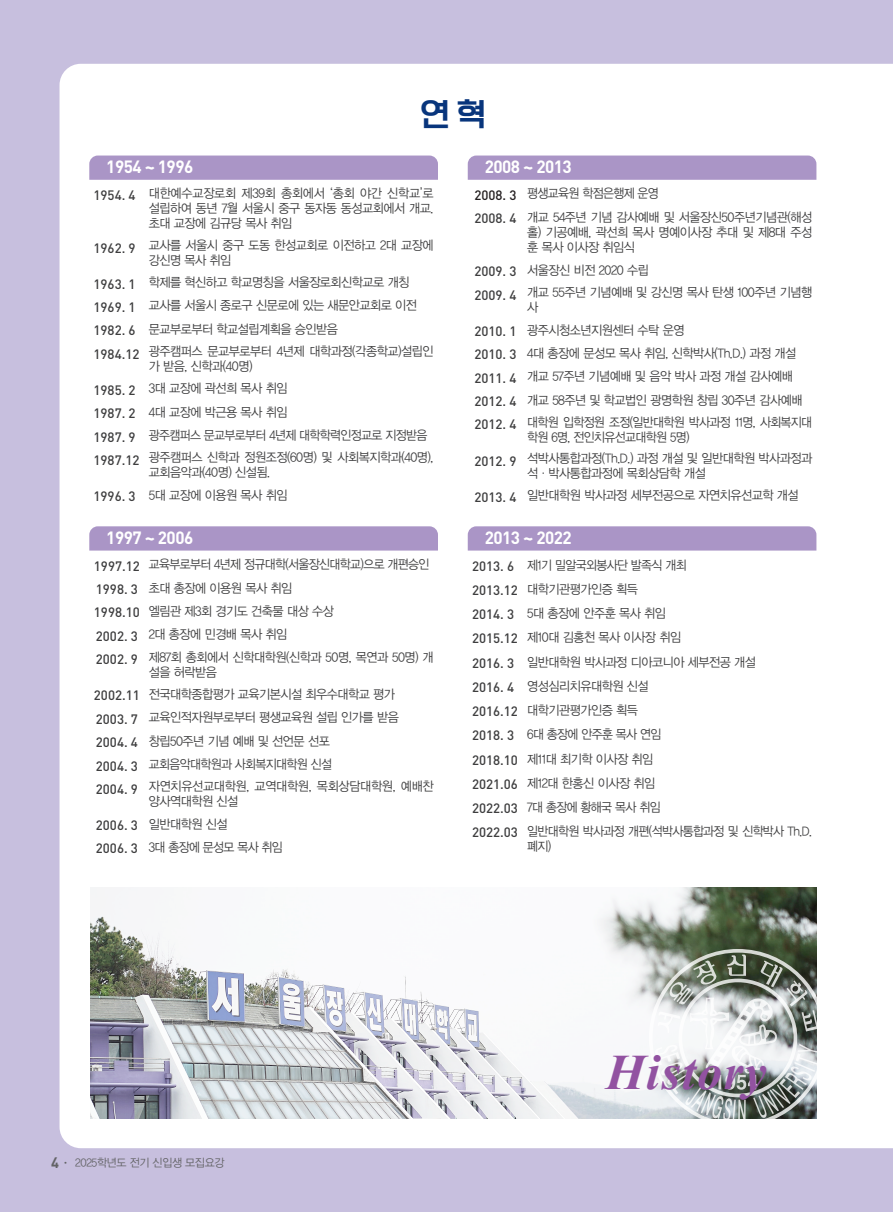
<style>
.page{position:relative;width:893px;height:1212px;background:#c7bfde}
.page>*{position:absolute;margin:0;border:0;box-sizing:border-box;transform-origin:0 0}
.t1{font:italic 700 49.5px "Times New Roman";letter-spacing:.03em;color:#9252a1}
.t2{font:31.5px "ONE Mobile Title";color:#08357c}
.표뚜껑{font:700 17.55px "DIN Pro";letter-spacing:-.03em;color:#fff}
.바탕글{font:500 13.5px "DIN Pro";color:#3e3e3f}
.바탕글-2{font:500 13.5px "DIN Pro";color:#231f20}
.바탕글-3{font:12.75px/15px "YDVYGO12";letter-spacing:-.04em;color:#3e3e3f;scale:.95 1}
.바탕글-4{font:12.75px/15px "YDVYGO12";letter-spacing:-.04em;color:#3e3e3f;scale:.93 1}
.t3{font:11.25px "YDVYGO12";letter-spacing:-.03em;color:#636366}
.s1{font-family:"DIN Pro";font-weight:700;font-size:15px}
.s2{font-family:"ONE Mobile OTF Bold";font-size:12.75px}
</style>
<div class="page">
<div style="left:60px;top:64px;width:833px;height:1084px;background:#fff"></div>
<div style="left:145px;top:182px;width:293px;height:325px;background:#fff"></div>
<div style="left:523px;top:182px;width:293px;height:325px;background:#fff"></div>
<div style="left:145px;top:553px;width:293px;height:306px;background:#fff"></div>
<div style="left:523px;top:553px;width:293px;height:305px;background:#fff"></div>
<img style="left:91px;top:887px;width:725px;height:231px">
<div style="left:89px;top:156px;width:349px;height:24px;background:#aa95c6"></div>
<div style="left:468px;top:156px;width:348px;height:24px;background:#aa95c6"></div>
<div style="left:89px;top:526px;width:349px;height:24px;background:#aa95c6"></div>
<div style="left:468px;top:526px;width:348px;height:24px;background:#aa95c6"></div>
<svg style="left:649px;top:949px;width:178px;height:178px;background:#b3b8b5"></svg>
<p class="t2" style="left:421px;top:97px;width:68px">연 혁</p>
<p class="표뚜껑" style="left:106px;top:155px;width:89px">1954 ~ 1996</p>
<p class="표뚜껑" style="left:485px;top:155px;width:89px">2008 ~ 2013</p>
<p class="바탕글" style="left:94px;top:186px;width:44px">1954. 4</p>
<p class="바탕글-3" style="left:149px;top:186px;width:301px;text-align:justify">대한예수교장로회 제39회 총회에서 ‘총회 야간 신학교’로 설립하여 동년 7월 서울시 중구 동자동 동성교회에서 개교. 초대 교장에 김규당 목사 취임</p>
<p class="바탕글" style="left:94px;top:239px;width:44px">1962. 9</p>
<p class="바탕글-3" style="left:149px;top:238px;width:301px">교사를 서울시 중구 도동 한성교회로 이전하고 2대 교장에 강신명 목사 취임</p>
<p class="바탕글" style="left:94px;top:274px;width:44px">1963. 1</p>
<p class="바탕글-3" style="left:149px;top:275px;width:276px">학제를 혁신하고 학교명칭을 서울장로회신학교로 개칭</p>
<p class="바탕글" style="left:94px;top:298px;width:44px">1969. 1</p>
<p class="바탕글-3" style="left:149px;top:298px;width:284px">교사를 서울시 종로구 신문로에 있는 새문안교회로 이전</p>
<p class="바탕글" style="left:94px;top:321px;width:44px">1982. 6</p>
<p class="바탕글-3" style="left:149px;top:322px;width:201px">문교부로부터 학교설립계획을 승인받음</p>
<p class="바탕글" style="left:94px;top:345px;width:47px">1984.12</p>
<p class="바탕글-3" style="left:149px;top:344px;width:301px">광주캠퍼스 문교부로부터 4년제 대학과정(각종학교)설립인 가 받음, 신학과(40명)</p>
<p class="바탕글" style="left:94px;top:381px;width:44px">1985. 2</p>
<p class="바탕글-3" style="left:149px;top:381px;width:147px">3대 교장에 곽선희 목사 취임</p>
<p class="바탕글" style="left:94px;top:404px;width:44px">1987. 2</p>
<p class="바탕글-3" style="left:149px;top:404px;width:147px">4대 교장에 박근용 목사 취임</p>
<p class="바탕글" style="left:94px;top:427px;width:44px">1987. 9</p>
<p class="바탕글-4" style="left:149px;top:428px;width:301px">광주캠퍼스 문교부로부터 4년제 대학학력인정교로 지정받음</p>
<p class="바탕글" style="left:94px;top:451px;width:47px">1987.12</p>
<p class="바탕글-3" style="left:149px;top:450px;width:301px">광주캠퍼스 신학과 정원조정(60명) 및 사회복지학과(40명), 교회음악과(40명) 신설됨.</p>
<p class="바탕글" style="left:94px;top:487px;width:44px">1996. 3</p>
<p class="바탕글-3" style="left:149px;top:487px;width:147px">5대 교장에 이용원 목사 취임</p>
<p class="바탕글-2" style="left:474px;top:186px;width:44px">2008. 3</p>
<p class="바탕글-4" style="left:527px;top:186px;width:143px">평생교육원 학점은행제 운영</p>
<p class="바탕글" style="left:474px;top:209px;width:44px">2008. 4</p>
<p class="바탕글-3" style="left:527px;top:209px;width:301px;text-align:justify">개교 54주년 기념 감사예배 및 서울장신50주년기념관(해성 홀) 기공예배, 곽선희 목사 명예이사장 추대 및 제8대 주성 훈 목사 이사장 취임식</p>
<p class="바탕글" style="left:474px;top:262px;width:44px">2009. 3</p>
<p class="바탕글-3" style="left:527px;top:263px;width:129px">서울장신 비전 2020 수립</p>
<p class="바탕글" style="left:474px;top:286px;width:44px">2009. 4</p>
<p class="바탕글-3" style="left:527px;top:285px;width:301px">개교 55주년 기념예배 및 강신명 목사 탄생 100주년 기념행 사</p>
<p class="바탕글" style="left:474px;top:322px;width:44px">2010. 1</p>
<p class="바탕글-3" style="left:527px;top:322px;width:167px">광주시청소년지원센터 수탁 운영</p>
<p class="바탕글" style="left:474px;top:345px;width:44px">2010. 3</p>
<p class="바탕글-3" style="left:527px;top:346px;width:285px">4대 총장에 문성모 목사 취임, 신학박사(Th.D.) 과정 개설</p>
<p class="바탕글" style="left:474px;top:369px;width:44px">2011. 4</p>
<p class="바탕글-3" style="left:527px;top:369px;width:281px">개교 57주년 기념예배 및 음악 박사 과정 개설 감사예배</p>
<p class="바탕글" style="left:474px;top:392px;width:44px">2012. 4</p>
<p class="바탕글-3" style="left:527px;top:392px;width:291px">개교 58주년 및 학교법인 광명학원 창립 30주년 감사예배</p>
<p class="바탕글" style="left:474px;top:415px;width:44px">2012. 4</p>
<p class="바탕글-4" style="left:527px;top:415px;width:308px">대학원 입학정원 조정(일반대학원 박사과정 11명, 사회복지대 학원 6명, 전인치유선교대학원 5명)</p>
<p class="바탕글" style="left:474px;top:452px;width:44px">2012. 9</p>
<p class="바탕글-3" style="left:527px;top:451px;width:301px">석박사통합과정(Th.D.) 과정 개설 및 일반대학원 박사과정과 석·박사통합과정에 목회상담학 개설</p>
<p class="바탕글" style="left:474px;top:488px;width:44px">2013. 4</p>
<p class="바탕글-3" style="left:527px;top:488px;width:287px">일반대학원 박사과정 세부전공으로 자연치유선교학 개설</p>
<p class="표뚜껑" style="left:106px;top:526px;width:89px">1997 ~ 2006</p>
<p class="표뚜껑" style="left:485px;top:526px;width:89px">2013 ~ 2022</p>
<p class="바탕글" style="left:94px;top:556px;width:47px">1997.12</p>
<p class="바탕글-4" style="left:149px;top:557px;width:303px">교육부로부터 4년제 정규대학(서울장신대학교)으로 개편승인</p>
<p class="바탕글" style="left:96px;top:580px;width:44px">1998. 3</p>
<p class="바탕글-3" style="left:149px;top:580px;width:152px">초대 총장에 이용원 목사 취임</p>
<p class="바탕글" style="left:94px;top:603px;width:47px">1998.10</p>
<p class="바탕글-3" style="left:149px;top:604px;width:196px">엘림관 제3회 경기도 건축물 대상 수상</p>
<p class="바탕글" style="left:96px;top:627px;width:44px">2002. 3</p>
<p class="바탕글-3" style="left:149px;top:627px;width:147px">2대 총장에 민경배 목사 취임</p>
<p class="바탕글" style="left:96px;top:650px;width:44px">2002. 9</p>
<p class="바탕글-3" style="left:149px;top:649px;width:301px">제87회 총회에서 신학대학원(신학과 50명, 목연과 50명) 개 설을 허락받음</p>
<p class="바탕글" style="left:94px;top:686px;width:47px">2002.11</p>
<p class="바탕글-3" style="left:149px;top:687px;width:261px">전국대학종합평가 교육기본시설 최우수대학교 평가</p>
<p class="바탕글" style="left:96px;top:710px;width:44px">2003. 7</p>
<p class="바탕글-3" style="left:149px;top:710px;width:265px">교육인적자원부로부터 평생교육원 설립 인가를 받음</p>
<p class="바탕글" style="left:96px;top:733px;width:44px">2004. 4</p>
<p class="바탕글-3" style="left:149px;top:733px;width:192px">창립50주년 기념 예배 및 선언문 선포</p>
<p class="바탕글" style="left:96px;top:756px;width:44px">2004. 3</p>
<p class="바탕글-4" style="left:149px;top:757px;width:198px">교회음악대학원과 사회복지대학원 신설</p>
<p class="바탕글" style="left:96px;top:780px;width:44px">2004. 9</p>
<p class="바탕글-3" style="left:149px;top:779px;width:301px">자연치유선교대학원, 교역대학원, 목회상담대학원, 예배찬 양사역대학원 신설</p>
<p class="바탕글" style="left:96px;top:816px;width:44px">2006. 3</p>
<p class="바탕글-3" style="left:149px;top:816px;width:85px">일반대학원 신설</p>
<p class="바탕글" style="left:96px;top:839px;width:44px">2006. 3</p>
<p class="바탕글-4" style="left:149px;top:840px;width:146px">3대 총장에 문성모 목사 취임</p>
<p class="바탕글" style="left:472px;top:556px;width:44px">2013. 6</p>
<p class="바탕글-4" style="left:527px;top:557px;width:173px">제1기 밀알국외봉사단 발족식 개최</p>
<p class="바탕글" style="left:472px;top:581px;width:47px">2013.12</p>
<p class="바탕글-3" style="left:527px;top:581px;width:118px">대학기관평가인증 획득</p>
<p class="바탕글" style="left:472px;top:605px;width:44px">2014. 3</p>
<p class="바탕글-3" style="left:527px;top:606px;width:147px">5대 총장에 안주훈 목사 취임</p>
<p class="바탕글" style="left:472px;top:629px;width:47px">2015.12</p>
<p class="바탕글-3" style="left:527px;top:630px;width:163px">제10대 김홍천 목사 이사장 취임</p>
<p class="바탕글" style="left:472px;top:653px;width:44px">2016. 3</p>
<p class="바탕글-3" style="left:527px;top:654px;width:242px">일반대학원 박사과정 디아코니아 세부전공 개설</p>
<p class="바탕글" style="left:472px;top:678px;width:44px">2016. 4</p>
<p class="바탕글-3" style="left:527px;top:678px;width:129px">영성심리치유대학원 신설</p>
<p class="바탕글" style="left:472px;top:702px;width:47px">2016.12</p>
<p class="바탕글-3" style="left:527px;top:703px;width:118px">대학기관평가인증 획득</p>
<p class="바탕글" style="left:472px;top:726px;width:44px">2018. 3</p>
<p class="바탕글-4" style="left:527px;top:727px;width:146px">6대 총장에 안주훈 목사 연임</p>
<p class="바탕글" style="left:472px;top:750px;width:47px">2018.10</p>
<p class="바탕글-3" style="left:527px;top:751px;width:134px">제11대 최기학 이사장 취임</p>
<p class="바탕글" style="left:472px;top:775px;width:47px">2021.06</p>
<p class="바탕글-3" style="left:527px;top:775px;width:136px">제12대 한홍신 이사장 취임</p>
<p class="바탕글" style="left:472px;top:799px;width:47px">2022.03</p>
<p class="바탕글-4" style="left:527px;top:800px;width:145px">7대 총장에 황해국 목사 취임</p>
<p class="바탕글" style="left:472px;top:823px;width:47px">2022.03</p>
<p class="바탕글-4" style="left:527px;top:824px;width:308px">일반대학원 박사과정 개편(석박사통합과정 및 신학박사 Th.D. 폐지)</p>
<p class="t3" style="left:51px;top:1156px;width:175px"><span class="s1">4</span> <span class="s2">·</span> 2025학년도 전기 신입생 모집요강</p>
<p class="t1" style="left:606px;top:1038px;width:162px">History</p>
</div>
